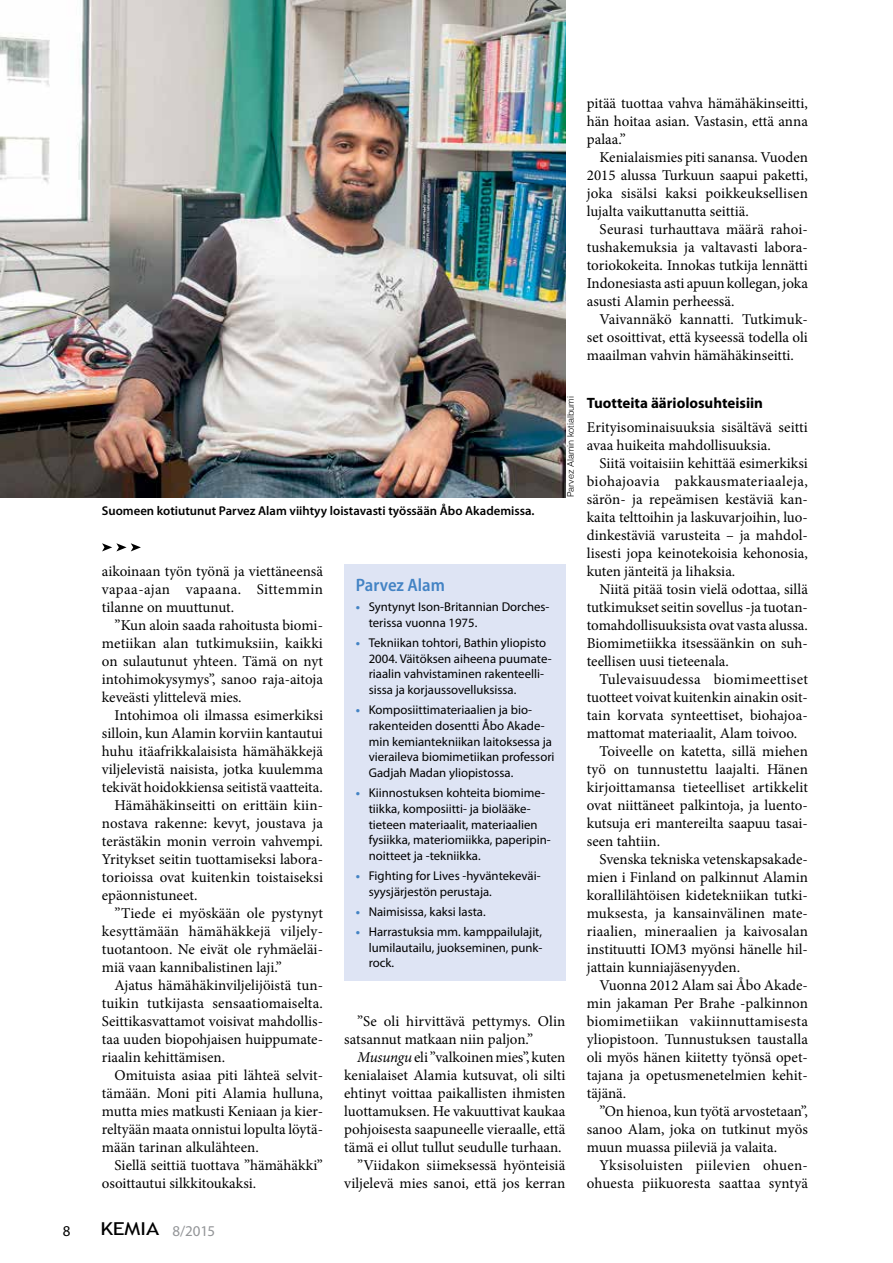
<style>
.page{position:relative;width:893px;height:1263px;background:#fff}
.page>*{position:absolute;margin:0;border:0;box-sizing:border-box;transform-origin:0 0}
.t1{font:600 semi-condensed 18px "Myriad Pro";color:#4383c4}
.t2{font:15px/18px "Minion Pro";color:#000;text-align:justify}
.t3{font:15px "Minion Pro";letter-spacing:.02em;color:#000}
.t4{font:700 15px "Myriad Pro";color:#000}
.t5{font:15px "Myriad Pro";color:#939598}
.t6{font:15px "Myriad Pro";color:#000}
.t7{font:12.75px/15.8px "Myriad Pro";color:#000}
.t8{font:600 12.75px "Myriad Pro";color:#000}
.t9{font:300 9px "Helvetica";color:#000}
.s1{font-family:"Trebuchet MS";font-size:17.85px;color:#000}
.s2{font-weight:700;color:#4383c4}
.s3{font-style:italic}
</style>
<div class="page">
<div style="left:344px;top:564px;width:221px;height:417px;background:#dee4f4"></div>
<svg style="left:102px;top:543px;width:39px;height:8px"></svg>
<img style="left:0;top:0;width:566px;height:497px">
<p class="t8" style="left:102px;top:504px;width:434px">Suomeen kotiutunut Parvez Alam viihtyy loistavasti työssään Åbo Akademissa.</p>
<p class="t9" style="left:563px;top:497px;width:103px;rotate:-90deg">Parvez Alamin kotialbumi</p>
<p class="t2" style="left:102px;top:562px;width:223px">aikoinaan työn työnä ja viettäneensä vapaa-ajan vapaana. Sittemmin tilanne on muuttunut.</p>
<p class="t2" style="left:102px;top:616px;width:223px;text-indent:13px">”Kun aloin saada rahoitusta biomi&shy;metiikan alan tutkimuksiin, kaikki on sulautunut yhteen. Tämä on nyt intohimokysymys”, sanoo raja-aitoja keveästi ylittelevä mies.</p>
<p class="t2" style="left:115px;top:706px;width:210px">Intohimoa oli ilmassa esimerkiksi</p>
<p class="t2" style="left:102px;top:724px;width:223px">silloin, kun Alamin korviin kantautui</p>
<p class="t2" style="left:102px;top:742px;width:223px">huhu itäafrikkalaisista hämähäkkejä</p>
<p class="t2" style="left:102px;top:760px;width:223px">viljelevistä naisista, jotka kuulemma</p>
<p class="t2" style="left:102px;top:778px;width:223px">tekivät hoidokkiensa seitistä vaatteita.</p>
<p class="t2" style="left:115px;top:796px;width:210px">Hämähäkinseitti on erittäin kiin-</p>
<p class="t2" style="left:102px;top:814px;width:223px">nostava rakenne: kevyt, joustava ja</p>
<p class="t2" style="left:102px;top:832px;width:223px">terästäkin monin verroin vahvempi.</p>
<p class="t2" style="left:102px;top:850px;width:223px">Yritykset seitin tuottamiseksi labora-</p>
<p class="t2" style="left:102px;top:868px;width:223px">torioissa ovat kuitenkin toistaiseksi</p>
<p class="t2" style="left:102px;top:886px;width:97px">epäonnistuneet.</p>
<p class="t2" style="left:115px;top:904px;width:210px">”Tiede ei myöskään ole pystynyt</p>
<p class="t2" style="left:102px;top:922px;width:223px">kesyttämään hämähäkkejä viljely-</p>
<p class="t2" style="left:102px;top:940px;width:223px">tuotantoon. Ne eivät ole ryhmäeläi-</p>
<p class="t2" style="left:102px;top:958px;width:181px">miä vaan kannibalistinen laji.”</p>
<p class="t2" style="left:115px;top:976px;width:210px">Ajatus hämähäkinviljelijöistä tun-</p>
<p class="t2" style="left:102px;top:994px;width:223px">tuikin tutkijasta sensaatiomaiselta.</p>
<p class="t2" style="left:102px;top:1012px;width:223px">Seittikasvattamot voisivat mahdollis-</p>
<p class="t2" style="left:102px;top:1030px;width:223px">taa uuden biopohjaisen huippumate-</p>
<p class="t2" style="left:102px;top:1048px;width:125px">riaalin kehittämisen.</p>
<p class="t2" style="left:115px;top:1066px;width:210px">Omituista asiaa piti lähteä selvit-</p>
<p class="t2" style="left:102px;top:1084px;width:223px">tämään. Moni piti Alamia hulluna,</p>
<p class="t2" style="left:102px;top:1102px;width:223px">mutta mies matkusti Keniaan ja kier-</p>
<p class="t2" style="left:102px;top:1120px;width:223px">reltyään maata onnistui lopulta löytä-</p>
<p class="t2" style="left:102px;top:1138px;width:158px">mään tarinan alkulähteen.</p>
<p class="t2" style="left:115px;top:1156px;width:210px">Siellä seittiä tuottava ”hämähäkki”</p>
<p class="t2" style="left:102px;top:1174px;width:156px">osoittautui silkkitoukaksi.</p>
<p class="t6" style="left:63px;top:1222px;width:9px">8</p>
<p class="t5" style="left:100px;top:1222px;width:116px"><span class="s1">KEMIA</span> 8/2015</p>
<p class="t1" style="left:356px;top:575px;width:91px">Parvez Alam</p>
<p class="t7" style="left:369px;top:599px;width:182px;text-indent:-13px"><span class="s2">•</span> Syntynyt Ison-Britannian Dorches&shy;terissa vuonna 1975.</p>
<p class="t7" style="left:369px;top:635px;width:184px;text-indent:-13px"><span class="s2">•</span> Tekniikan tohtori, Bathin yliopisto 2004. Väitöksen aiheena puumate&shy;riaalin vahvistaminen rakenteelli&shy;sissa ja korjaussovelluksissa.</p>
<p class="t7" style="left:369px;top:702px;width:187px;text-indent:-13px"><span class="s2">•</span> Komposiittimateriaalien ja bio&shy;rakenteiden dosentti Åbo Akade&shy;min kemiantekniikan laitoksessa ja vieraileva biomimetiikan professori Gadjah Madan yliopistossa.</p>
<p class="t7" style="left:369px;top:785px;width:183px;text-indent:-13px"><span class="s2">•</span> Kiinnostuksen kohteita biomime&shy;tiikka, komposiitti- ja biolääke&shy;tieteen materiaalit, materiaalien fysiikka, materiomiikka, paperipin&shy;noitteet ja -tekniikka.</p>
<p class="t7" style="left:369px;top:868px;width:173px;text-indent:-13px"><span class="s2">•</span> Fighting for Lives -hyväntekeväi&shy;syysjärjestön perustaja.</p>
<p class="t7" style="left:356px;top:904px;width:131px"><span class="s2">•</span> Naimisissa, kaksi lasta.</p>
<p class="t7" style="left:369px;top:924px;width:175px;text-align:justify;text-indent:-13px"><span class="s2">•</span> Harrastuksia mm. kamppailulajit, lumilautailu, juokseminen, punk&shy;rock.</p>
<p class="t2" style="left:344px;top:1012px;width:223px;text-indent:13px">”Se oli hirvittävä pettymys. Olin satsannut matkaan niin paljon.”</p>
<p class="t2" style="left:344px;top:1048px;width:223px;text-align:right"><span class="s3">Musungu</span> eli ”valkoinen mies”, kuten kenialaiset Alamia kutsuvat, oli silti ehtinyt voittaa paikallisten ihmisten luottamuksen. He vakuuttivat kaukaa pohjoisesta saapuneelle vieraalle, että tämä ei ollut tullut seudulle turhaan. ”Viidakon siimeksessä hyönteisiä viljelevä mies sanoi, että jos kerran</p>
<p class="t2" style="left:587px;top:94px;width:223px">pitää tuottaa vahva hämähäkinseitti, hän hoitaa asian. Vastasin, että anna palaa.”</p>
<p class="t2" style="left:587px;top:148px;width:223px;text-indent:13px">Kenialaismies piti sanansa. Vuoden 2015 alussa Turkuun saapui paketti, joka sisälsi kaksi poikkeuksellisen lujalta vaikuttanutta seittiä.</p>
<p class="t2" style="left:587px;top:220px;width:223px;text-indent:13px">Seurasi turhauttava määrä rahoi&shy;tushakemuksia ja valtavasti labora&shy;toriokokeita. Innokas tutkija lennätti Indonesiasta asti apuun kollegan, joka asusti Alamin perheessä.</p>
<p class="t2" style="left:587px;top:310px;width:223px;text-indent:13px">Vaivannäkö kannatti. Tutkimuk&shy;set osoittivat, että kyseessä todella oli maailman vahvin hämähäkinseitti.</p>
<p class="t4" style="left:587px;top:394px;width:178px">Tuotteita ääriolosuhteisiin</p>
<p class="t2" style="left:587px;top:418px;width:223px">Erityisominaisuuksia sisältävä seitti avaa huikeita mahdollisuuksia.</p>
<p class="t2" style="left:587px;top:454px;width:223px;text-indent:13px">Siitä voitaisiin kehittää esimerkiksi biohajoavia pakkausmateriaaleja, särön- ja repeämisen kestäviä kan&shy;kaita telttoihin ja laskuvarjoihin, luo&shy;dinkestäviä varusteita – ja mahdol&shy;lisesti jopa keinotekoisia kehonosia, kuten jänteitä ja lihaksia.</p>
<p class="t2" style="left:587px;top:580px;width:223px;text-indent:13px">Niitä pitää tosin vielä odottaa, sillä tutkimukset seitin sovellus -ja tuotan&shy;tomahdollisuuksista ovat vasta alussa.<br>Biomimetiikka itsessäänkin on suh&shy;teellisen uusi tieteenala.</p>
<p class="t3" style="left:600px;top:669px;width:210px">Tulevaisuudessa biomimeettiset</p>
<p class="t2" style="left:587px;top:688px;width:223px">tuotteet voivat kuitenkin ainakin osit-</p>
<p class="t2" style="left:587px;top:706px;width:223px">tain korvata synteettiset, biohajoa-</p>
<p class="t2" style="left:587px;top:724px;width:212px">mattomat materiaalit, Alam toivoo.</p>
<p class="t2" style="left:600px;top:742px;width:210px">Toiveelle on katetta, sillä miehen</p>
<p class="t2" style="left:587px;top:760px;width:223px">työ on tunnustettu laajalti. Hänen</p>
<p class="t2" style="left:587px;top:778px;width:223px">kirjoittamansa tieteelliset artikkelit</p>
<p class="t2" style="left:587px;top:796px;width:223px">ovat niittäneet palkintoja, ja luento-</p>
<p class="t2" style="left:587px;top:814px;width:223px">kutsuja eri mantereilta saapuu tasai-</p>
<p class="t2" style="left:587px;top:832px;width:75px">seen tahtiin.</p>
<p class="t2" style="left:600px;top:850px;width:210px">Svenska tekniska vetenskapsakade-</p>
<p class="t2" style="left:587px;top:868px;width:223px">mien i Finland on palkinnut Alamin</p>
<p class="t2" style="left:587px;top:886px;width:223px">korallilähtöisen kidetekniikan tutki-</p>
<p class="t2" style="left:587px;top:904px;width:223px">muksesta, ja kansainvälinen mate-</p>
<p class="t2" style="left:587px;top:922px;width:223px">riaalien, mineraalien ja kaivosalan</p>
<p class="t2" style="left:587px;top:940px;width:223px">instituutti IOM3 myönsi hänelle hil-</p>
<p class="t2" style="left:587px;top:958px;width:155px">jattain kunniajäsenyyden.</p>
<p class="t2" style="left:600px;top:976px;width:210px">Vuonna 2012 Alam sai Åbo Akade-</p>
<p class="t2" style="left:587px;top:994px;width:223px">min jakaman Per Brahe -palkinnon</p>
<p class="t3" style="left:587px;top:1011px;width:223px">biomimetiikan vakiinnuttamisesta</p>
<p class="t2" style="left:587px;top:1030px;width:223px">yliopistoon. Tunnustuksen taustalla</p>
<p class="t2" style="left:587px;top:1048px;width:223px">oli myös hänen kiitetty työnsä opet-</p>
<p class="t2" style="left:587px;top:1066px;width:223px">tajana ja opetusmenetelmien kehit-</p>
<p class="t2" style="left:587px;top:1084px;width:41px">täjänä.</p>
<p class="t2" style="left:600px;top:1102px;width:210px">”On hienoa, kun työtä arvostetaan”,</p>
<p class="t2" style="left:587px;top:1120px;width:223px">sanoo Alam, joka on tutkinut myös</p>
<p class="t2" style="left:587px;top:1138px;width:192px">muun muassa piileviä ja valaita.</p>
<p class="t3" style="left:600px;top:1155px;width:210px">Yksisoluisten piilevien ohuen-</p>
<p class="t2" style="left:587px;top:1174px;width:223px">ohuesta piikuoresta saattaa syntyä</p>
</div>
